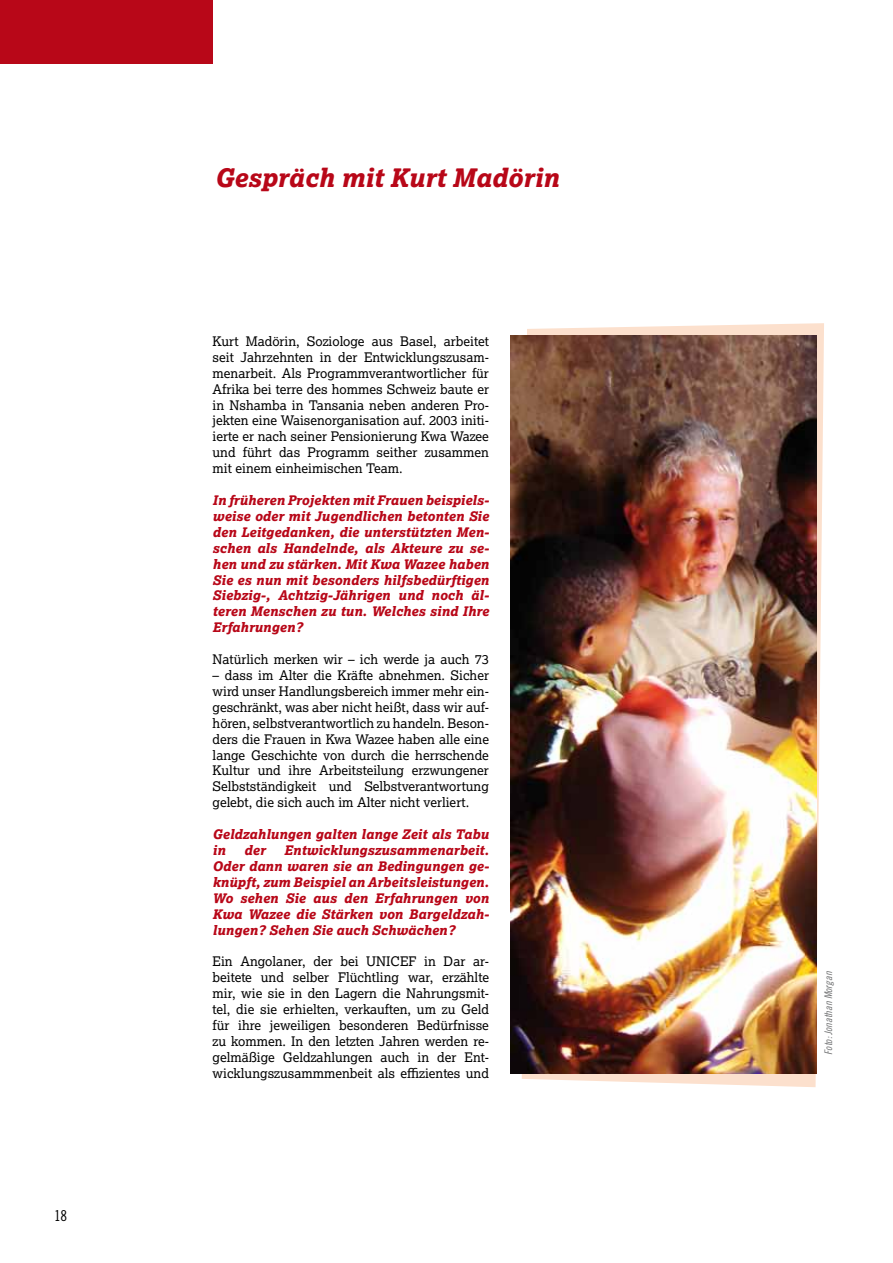
<style>
.page{position:relative;width:893px;height:1263px;background:#fff}
.page>*{position:absolute;margin:0;border:0;box-sizing:border-box;transform-origin:0 0}
.t1{font:italic 25.5px "Lexia X Bold";color:#b80718}
.t2{font:15px "Trade Gothic Cond Eighteen";color:#000}
.t3{font:13.2px/15.9px "Lexia";color:#000;text-align:justify}
.t4{font:italic 13.2px/15.9px "Lexia X Bold";color:#b80718;text-align:justify}
.t5{font:10.5px "Trade Gothic Cond Eighteen Obl";color:#707172}
</style>
<div class="page">
<svg style="left:522px;top:323px;width:302px;height:764px;fill:#fce0cd"></svg>
<div style="left:0;top:0;width:213px;height:64px;background:#b80718"></div>
<img style="left:510px;top:336px;width:307px;height:738px">
<p class="t2" style="left:54px;top:1206px;width:15px">18</p>
<h1 class="t1" style="left:215px;top:161px;width:346px">Gespräch mit Kurt Madörin</h1>
<p class="t3" style="left:213px;top:333px;width:278px">Kurt Madörin, Soziologe aus Basel, arbeitet seit Jahrzehnten in der Entwicklungszusam&shy;menarbeit. Als Programmverantwortlicher für Afrika bei terre des hommes Schweiz baute er in Nshamba in Tansania neben anderen Pro&shy;jekten eine Waisenorganisation auf. 2003 initi&shy;ierte er nach seiner Pensionierung Kwa Wazee und führt das Programm seither zusammen mit einem einheimischen Team.</p>
<p class="t4" style="left:213px;top:492px;width:278px">In früheren Projekten mit Frauen beispiels&shy;weise oder mit Jugendlichen betonten Sie den Leitgedanken, die unterstützten Men&shy;schen als Handelnde, als Akteure zu se&shy;hen und zu stärken. Mit Kwa Wazee haben Sie es nun mit besonders hilfsbedürftigen Siebzig-, Achtzig-Jährigen und noch äl&shy;teren Menschen zu tun. Welches sind Ihre Erfahrungen?</p>
<p class="t3" style="left:213px;top:651px;width:278px">Natürlich merken wir – ich werde ja auch 73</p>
<p class="t3" style="left:213px;top:667px;width:278px">– dass im Alter die Kräfte abnehmen. Sicher wird unser Handlungsbereich immer mehr ein&shy;geschränkt, was aber nicht heißt, dass wir auf&shy;hören, selbstverantwortlich zu handeln. Beson&shy;ders die Frauen in Kwa Wazee haben alle eine lange Geschichte von durch die herrschende Kultur und ihre Arbeitsteilung erzwungener Selbstständigkeit und Selbstverantwortung gelebt, die sich auch im Alter nicht verliert.</p>
<p class="t4" style="left:213px;top:826px;width:278px">Geldzahlungen galten lange Zeit als Tabu in</p>
<p class="t4" style="left:213px;top:842px;width:278px;text-indent:72px">Entwicklungszusammenarbeit.<br>Oder dann waren sie an Bedingungen ge&shy;knüpft, zum Beispiel an Arbeitsleistungen.<br>Wo sehen Sie aus den Erfahrungen von Kwa Wazee die Stärken von Bargeldzah&shy;lungen? Sehen Sie auch Schwächen?</p>
<p class="t3" style="left:213px;top:953px;width:278px">Ein Angolaner, der bei UNICEF in Dar ar&shy;beitete und selber Flüchtling war, erzählte mir, wie sie in den Lagern die Nahrungsmit&shy;tel, die sie erhielten, verkauften, um zu Geld für ihre jeweiligen besonderen Bedürfnisse zu kommen. In den letzten Jahren werden re&shy;gelmäßige Geldzahlungen auch in der Ent&shy;wicklungszusammmenbeit als effizientes und</p>
<p class="t4" style="left:244px;top:842px;width:23px">der</p>
<p class="t5" style="left:822px;top:1054px;width:85px;rotate:-90deg">Foto: Jonathan Morgan</p>
</div>
